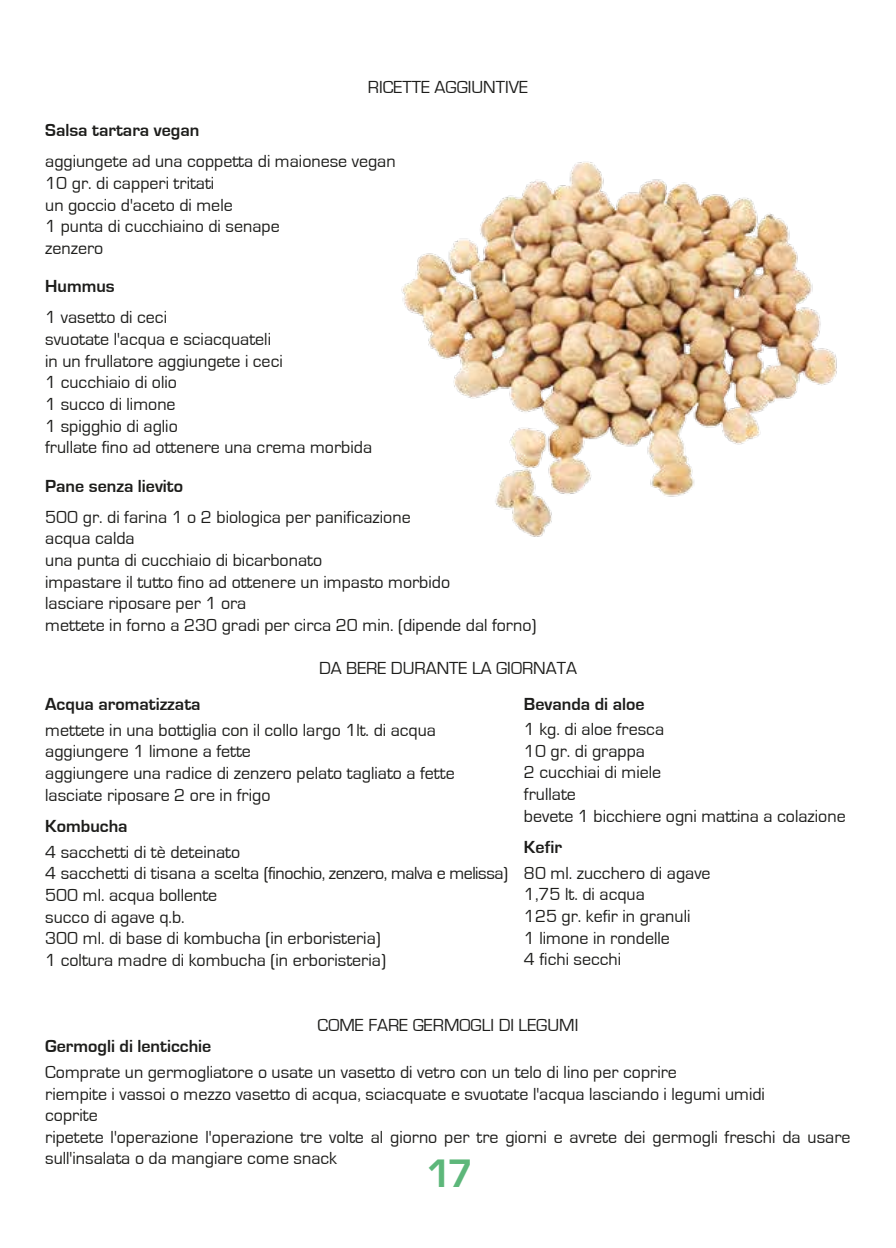
<style>
.page{position:relative;width:896px;height:1248px;background:#fff}
.page>*{position:absolute;margin:0;border:0;box-sizing:border-box;transform-origin:0 0}
.t1{font:700 41px "Eurostile";color:#5db77a}
.t2{font:18px/21.6px "Eurostile";color:#1d1d1b}
.t3{font:700 18px "Eurostile";color:#1d1d1b}
</style>
<div class="page">
<img style="left:401px;top:161px;width:436px;height:376px">
<p class="t2" style="left:368px;top:77px;width:162px">RICETTE AGGIUNTIVE</p>
<p class="t3" style="left:45px;top:120px;width:156px">Salsa tartara vegan</p>
<p class="t2" style="left:45px;top:151px;width:352px">aggiungete ad una coppetta di maionese vegan<br>10 gr. di capperi tritati<br>un goccio d'aceto di mele<br>1 punta di cucchiaino di senape<br>zenzero</p>
<p class="t3" style="left:45px;top:276px;width:71px">Hummus</p>
<p class="t2" style="left:45px;top:307px;width:328px">1 vasetto di ceci<br>svuotate l'acqua e sciacquateli<br>in un frullatore aggiungete i ceci<br>1 cucchiaio di olio<br>1 succo di limone<br>1 spigghio di aglio<br>frullate fino ad ottenere una crema morbida</p>
<p class="t3" style="left:45px;top:476px;width:139px">Pane senza lievito</p>
<p class="t2" style="left:45px;top:506px;width:493px">500 gr. di farina 1 o 2 biologica per panificazione<br>acqua calda<br>una punta di cucchiaio di bicarbonato<br>impastare il tutto fino ad ottenere un impasto morbido<br>lasciare riposare per 1 ora<br>mettete in forno a 230 gradi per circa 20 min. (dipende dal forno)</p>
<p class="t2" style="left:319px;top:657px;width:259px">DA BERE DURANTE LA GIORNATA</p>
<p class="t3" style="left:45px;top:694px;width:157px">Acqua aromatizzata</p>
<p class="t2" style="left:45px;top:719px;width:411px">mettete in una bottiglia con il collo largo 1lt. di acqua aggiungere 1 limone a fette<br>aggiungere una radice di zenzero pelato tagliato a fette lasciate riposare 2 ore in frigo</p>
<p class="t3" style="left:45px;top:816px;width:84px">Kombucha</p>
<p class="t2" style="left:45px;top:841px;width:464px">4 sacchetti di tè deteinato<br>4 sacchetti di tisana a scelta (finochio, zenzero, malva e melissa)<br>500 ml. acqua bollente<br>succo di agave q.b.<br>300 ml. di base di kombucha (in erboristeria)<br>1 coltura madre di kombucha (in erboristeria)</p>
<p class="t3" style="left:524px;top:693px;width:122px">Bevanda di aloe</p>
<p class="t2" style="left:524px;top:718px;width:323px">1 kg. di aloe fresca<br>10 gr. di grappa<br>2 cucchiai di miele<br>frullate<br>bevete 1 bicchiere ogni mattina a colazione</p>
<p class="t3" style="left:524px;top:837px;width:39px">Kefir</p>
<p class="t2" style="left:524px;top:862px;width:188px">80 ml. zucchero di agave<br>1,75 lt. di acqua<br>125 gr. kefir in granuli<br>1 limone in rondelle<br>4 fichi secchi</p>
<p class="t2" style="left:318px;top:1014px;width:262px">COME FARE GERMOGLI DI LEGUMI</p>
<p class="t3" style="left:45px;top:1036px;width:168px">Germogli di lenticchie</p>
<p class="t2" style="left:45px;top:1061px;width:807px">Comprate un germogliatore o usate un vasetto di vetro con un telo di lino per coprire<br>riempite i vassoi o mezzo vasetto di acqua, sciacquate e svuotate l'acqua lasciando i legumi umidi<br>coprite<br>ripetete l'operazione l'operazione tre volte al giorno per tre giorni e avrete dei germogli freschi da usare sull'insalata o da mangiare come snack</p>
<h1 class="t1" style="left:426px;top:1150px;width:49px">17</h1>
</div>
